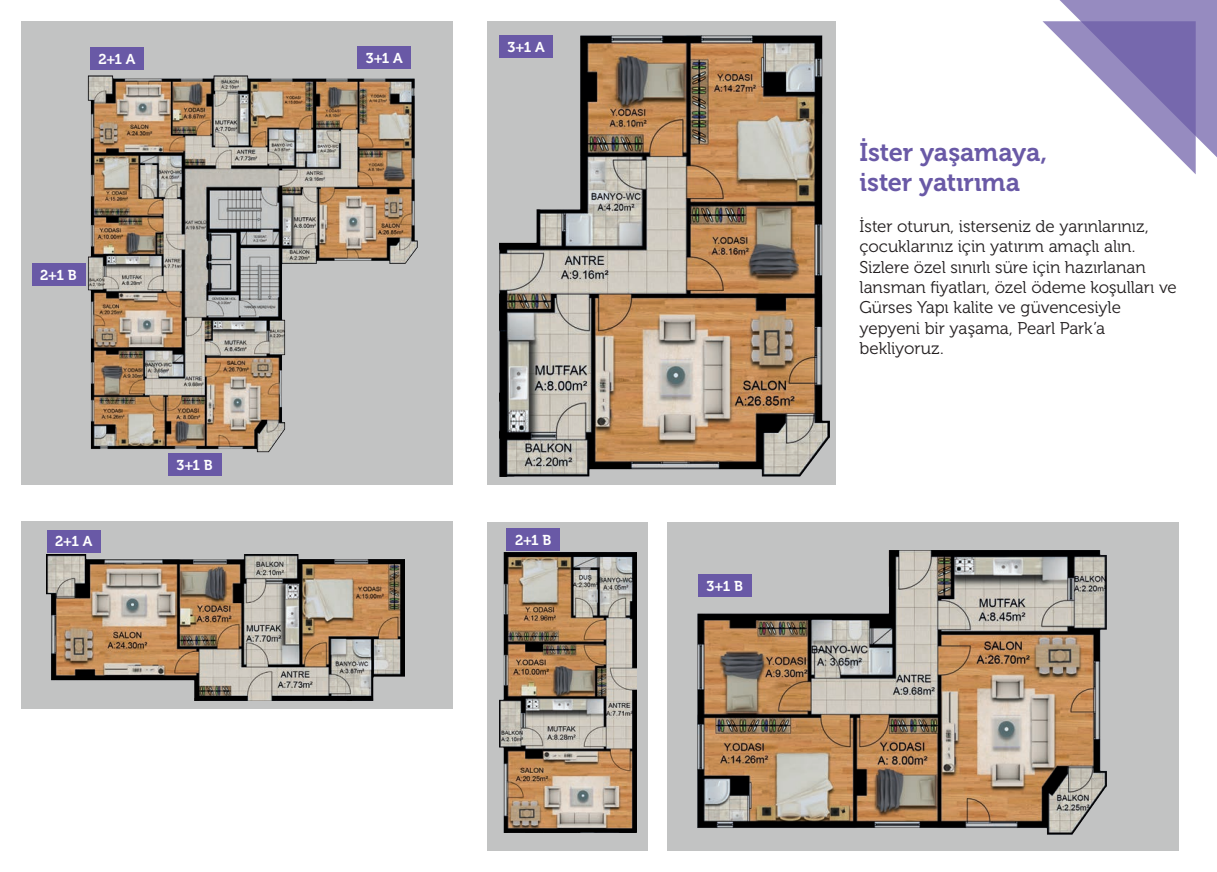
<style>
.page{position:relative;width:1217px;height:872px;background:#fff}
.page>*{position:absolute;margin:0;border:0;box-sizing:border-box;transform-origin:0 0}
.t1{font:25.5px/30.6px "Museo 700";letter-spacing:-.005em;color:#6959a6}
.t2{font:16.95px/20.4px "Museo 300";letter-spacing:-.005em;color:#231f20}
.t3{font:14.25px "Museo 700";color:#fff}
</style>
<div class="page">
<div style="left:487px;top:21px;width:348px;height:463px;background:#c2c3c3"></div>
<div style="left:667px;top:522px;width:511px;height:328px;background:#c2c3c3"></div>
<img style="left:499px;top:35px;width:330px;height:441px">
<svg style="left:1042px;top:0;width:174px;height:174px"></svg>
<div style="left:21px;top:522px;width:432px;height:187px;background:#c2c3c3"></div>
<div style="left:487px;top:522px;width:161px;height:328px;background:#c2c3c3"></div>
<img style="left:47px;top:554px;width:358px;height:147px">
<div style="left:21px;top:21px;width:432px;height:463px;background:#c2c3c3"></div>
<img style="left:85px;top:75px;width:333px;height:379px">
<div style="left:90px;top:47px;width:54px;height:23px;background:#6959a6"></div>
<div style="left:32px;top:263px;width:53px;height:22px;background:#6959a6"></div>
<div style="left:499px;top:35px;width:54px;height:23px;background:#6959a6"></div>
<div style="left:168px;top:453px;width:53px;height:23px;background:#6959a6"></div>
<div style="left:47px;top:530px;width:54px;height:22px;background:#6959a6"></div>
<img style="left:697px;top:550px;width:409px;height:284px">
<img style="left:499px;top:552px;width:137px;height:280px">
<div style="left:506px;top:528px;width:54px;height:22px;background:#6959a6"></div>
<div style="left:697px;top:574px;width:54px;height:23px;background:#6959a6"></div>
<div style="left:357px;top:46px;width:54px;height:23px;background:#6959a6"></div>
<p class="t3" style="left:98px;top:51px;width:39px">2+1 A</p>
<p class="t3" style="left:40px;top:267px;width:38px">2+1 B</p>
<p class="t3" style="left:176px;top:457px;width:38px">3+1 B</p>
<p class="t3" style="left:366px;top:50px;width:39px">3+1 A</p>
<p class="t3" style="left:507px;top:39px;width:39px">3+1 A</p>
<p class="t3" style="left:55px;top:533px;width:39px">2+1 A</p>
<p class="t3" style="left:515px;top:532px;width:38px">2+1 B</p>
<p class="t3" style="left:706px;top:578px;width:38px">3+1 B</p>
<h1 class="t1" style="left:859px;top:137px;width:189px">İster yaşamaya, ister yatırıma</h1>
<p class="t2" style="left:859px;top:216px;width:319px">İster oturun, isterseniz de yarınlarınız, çocuklarınız için yatırım amaçlı alın.<br>Sizlere özel sınırlı süre için hazırlanan lansman fiyatları, özel ödeme koşulları ve Gürses Yapı kalite ve güvencesiyle yepyeni bir yaşama, Pearl Park’a bekliyoruz.</p>
</div>
